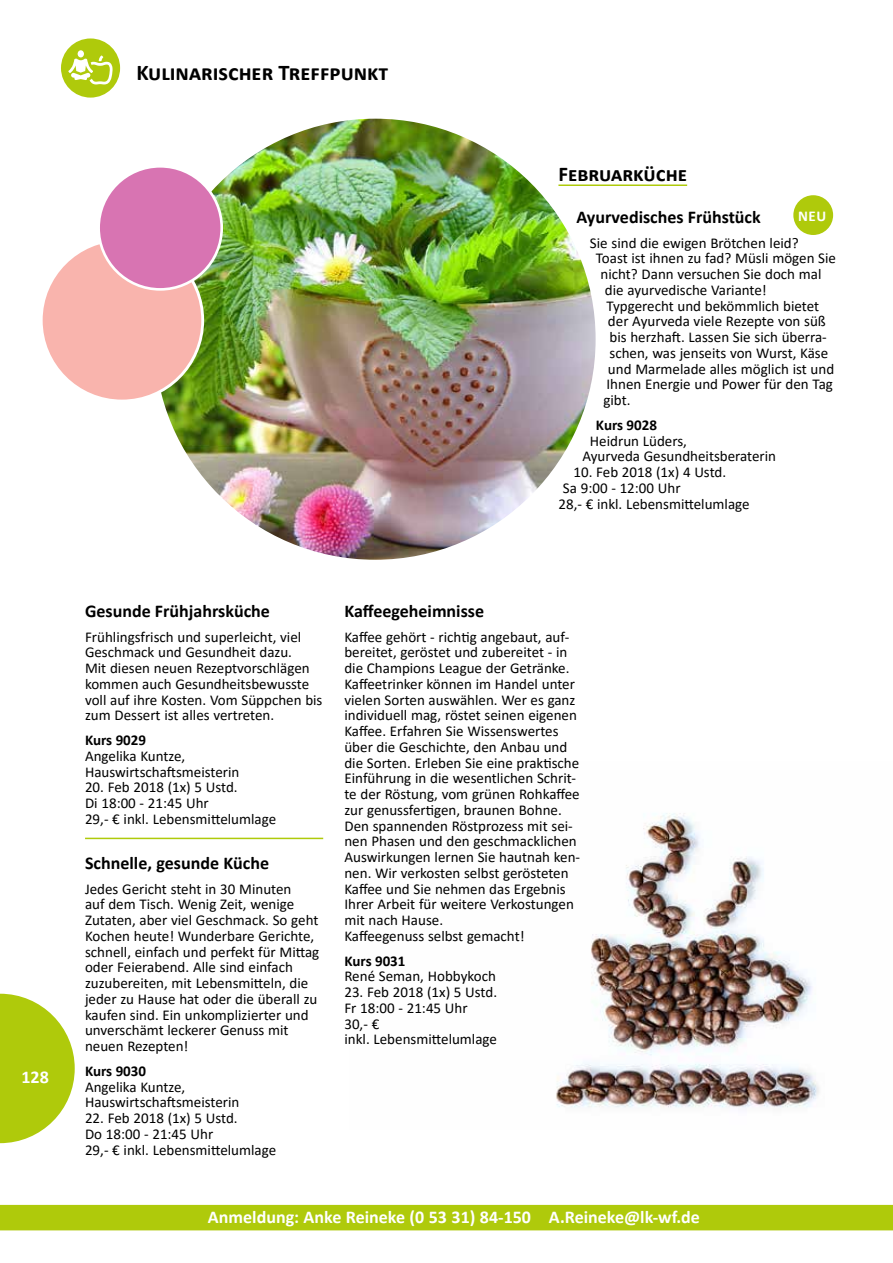
<style>
.page{position:relative;width:893px;height:1263px;background:#fff}
.page>*{position:absolute;margin:0;border:0;box-sizing:border-box;transform-origin:0 0}
.t1{font:700 22.5px "Calibri";color:#000}
.t2{font:700 21px "Calibri";color:#000}
.t3{font:700 18px "Calibri";color:#000}
.t4{font:700 18px "Calibri";color:#fff}
.t5{font:18px "Calibri";color:#fff}
.t6{font:15px/15.8px "Calibri";color:#000}
.t7{font:700 15px "Calibri";color:#000}
.t8{font:700 15px "Calibri";color:#fff}
</style>
<div class="page">
<div style="left:0;top:1205px;width:893px;height:25px;background:#afca0b"></div>
<svg style="left:0;top:994px;width:75px;height:149px"></svg>
<div style="left:61px;top:38px;width:59px;height:60px;background:#afca0b;border-radius:50%"></div>
<div style="left:78px;top:50px;width:6px;height:7px;background:#fff;border-radius:50%"></div>
<svg style="left:68px;top:56px;width:45px;height:28px"></svg>
<img style="left:556px;top:813px;width:263px;height:295px">
<img style="left:153px;top:117px;width:444px;height:444px;border-radius:222px">
<div style="left:41px;top:240px;width:162px;height:161px;background:#f9b4ad;border-radius:50%"></div>
<div style="left:99px;top:166px;width:123px;height:123px;background:#d874b2;border-radius:50%"></div>
<div style="left:97px;top:165px;width:126px;height:126px;border:3px solid #fff;border-radius:50%"></div>
<hr style="left:558px;top:184px;width:129px;height:2px;background:#afca0b">
<div style="left:793px;top:195px;width:40px;height:40px;background:#afca0b;border-radius:50%"></div>
<hr style="left:85px;top:838px;width:238px;height:1px;background:#afca0b">
<h1 class="t1" style="left:136px;top:57px;width:253px">Kulinarischer Treffpunkt</h1>
<h2 class="t2" style="left:558px;top:159px;width:130px">Februarküche</h2>
<p class="t3" style="left:576px;top:204px;width:186px">Ayurvedisches Frühstück</p>
<p class="t8" style="left:798px;top:205px;width:30px">NEU</p>
<p class="t6" style="left:590px;top:234px;width:210px">Sie sind die ewigen Brötchen leid?</p>
<p class="t6" style="left:596px;top:250px;width:242px">Toast ist ihnen zu fad? Müsli mögen Sie</p>
<p class="t6" style="left:600px;top:266px;width:223px">nicht? Dann versuchen Sie doch mal</p>
<p class="t6" style="left:605px;top:281px;width:163px">die ayurvedische Variante!</p>
<p class="t6" style="left:606px;top:297px;width:214px">Typgerecht und bekömmlich bietet</p>
<p class="t6" style="left:608px;top:313px;width:219px">der Ayurveda viele Rezepte von süß</p>
<p class="t6" style="left:609px;top:329px;width:219px">bis herzhaft. Lassen Sie sich überra-</p>
<p class="t6" style="left:609px;top:344px;width:220px">schen, was jenseits von Wurst, Käse</p>
<p class="t6" style="left:608px;top:360px;width:228px">und Marmelade alles möglich ist und</p>
<p class="t6" style="left:606px;top:376px;width:228px">Ihnen Energie und Power für den Tag</p>
<p class="t6" style="left:603px;top:392px;width:29px">gibt.</p>
<p class="t7" style="left:596px;top:414px;width:63px">Kurs 9028</p>
<p class="t6" style="left:582px;top:432px;width:195px;text-indent:8px">Heidrun Lüders,<br>Ayurveda Gesundheitsberaterin</p>
<p class="t6" style="left:573px;top:464px;width:154px">10. Feb 2018 (1x) 4 Ustd.</p>
<p class="t6" style="left:563px;top:479px;width:119px">Sa 9:00 - 12:00 Uhr</p>
<p class="t6" style="left:558px;top:495px;width:193px">28,- € inkl. Lebensmittelumlage</p>
<p class="t4" style="left:22px;top:1064px;width:29px">128</p>
<p class="t5" style="left:29px;top:1067px;width:29px">128</p>
<p class="t3" style="left:85px;top:598px;width:186px">Gesunde Frühjahrsküche</p>
<p class="t6" style="left:85px;top:628px;width:239px">Frühlingsfrisch und superleicht, viel Geschmack und Gesundheit dazu.<br>Mit diesen neuen Rezeptvorschlägen kommen auch Gesundheitsbewusste voll auf ihre Kosten. Vom Süppchen bis zum Dessert ist alles vertreten.</p>
<p class="t7" style="left:85px;top:729px;width:63px">Kurs 9029</p>
<p class="t6" style="left:85px;top:748px;width:156px">Angelika Kuntze,<br>Hauswirtschaftsmeisterin</p>
<p class="t6" style="left:85px;top:779px;width:193px">20. Feb 2018 (1x) 5 Ustd.<br>Di 18:00 - 21:45 Uhr<br>29,- € inkl. Lebensmittelumlage</p>
<p class="t3" style="left:85px;top:850px;width:186px">Schnelle, gesunde Küche</p>
<p class="t6" style="left:85px;top:880px;width:236px">Jedes Gericht steht in 30 Minuten<br>auf dem Tisch. Wenig Zeit, wenige Zutaten, aber viel Geschmack. So geht Kochen heute! Wunderbare Gerichte, schnell, einfach und perfekt für Mittag oder Feierabend. Alle sind einfach zuzubereiten, mit Lebensmitteln, die jeder zu Hause hat oder die überall zu kaufen sind. Ein unkomplizierter und unverschämt leckerer Genuss mit neuen Rezepten!</p>
<p class="t7" style="left:85px;top:1060px;width:63px">Kurs 9030</p>
<p class="t6" style="left:85px;top:1078px;width:156px">Angelika Kuntze,<br>Hauswirtschaftsmeisterin</p>
<p class="t6" style="left:85px;top:1110px;width:193px">22. Feb 2018 (1x) 5 Ustd.<br>Do 18:00 - 21:45 Uhr<br>29,- € inkl. Lebensmittelumlage</p>
<p class="t3" style="left:344px;top:598px;width:141px">Kaffeegeheimnisse</p>
<p class="t6" style="left:344px;top:628px;width:237px">Kaffee gehört - richtig angebaut, auf&shy;bereitet, geröstet und zubereitet - in die Champions League der Getränke.<br>Kaffeetrinker können im Handel unter vielen Sorten auswählen. Wer es ganz individuell mag, röstet seinen eigenen Kaffee. Erfahren Sie Wissenswertes über die Geschichte, den Anbau und die Sorten. Erleben Sie eine praktische Einführung in die wesentlichen Schrit&shy;te der Röstung, vom grünen Rohkaffee zur genussfertigen, braunen Bohne.<br>Den spannenden Röstprozess mit sei&shy;nen Phasen und den geschmacklichen Auswirkungen lernen Sie hautnah ken&shy;nen. Wir verkosten selbst gerösteten Kaffee und Sie nehmen das Ergebnis Ihrer Arbeit für weitere Verkostungen mit nach Hause.<br>Kaffeegenuss selbst gemacht!</p>
<p class="t7" style="left:344px;top:950px;width:63px">Kurs 9031</p>
<p class="t6" style="left:344px;top:968px;width:153px">René Seman, Hobbykoch</p>
<p class="t6" style="left:344px;top:984px;width:154px">23. Feb 2018 (1x) 5 Ustd.<br>Fr 18:00 - 21:45 Uhr<br>30,- €<br>inkl. Lebensmittelumlage</p>
<p class="t4" style="left:208px;top:1204px;width:493px">Anmeldung: Anke Reineke (0 53 31) 84-150 A.Reineke@lk-wf.de</p>
</div>
